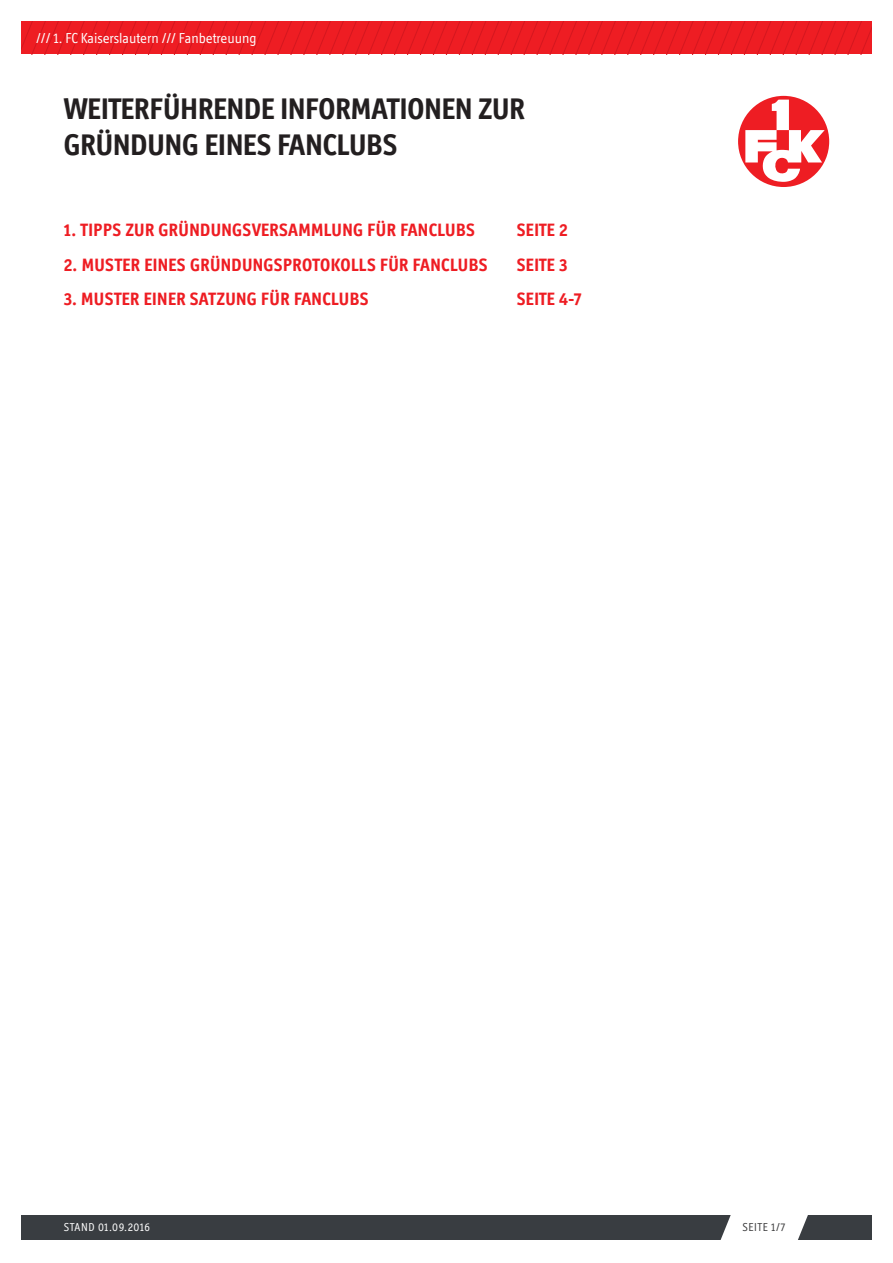
<style>
.page{position:relative;width:893px;height:1263px;background:#fff}
.page>*{position:absolute;margin:0;border:0;box-sizing:border-box;transform-origin:0 0}
.t1{font:700 30px/36px "Officina Display ITC";color:#231f20}
.t2{font:700 18px "Officina Display ITC";letter-spacing:.02em;color:#ee1d23}
.t3{font:14.4px "Officina Display ITC";color:#fff}
.t4{font:11.55px "Officina Display ITC";letter-spacing:.04em;color:#fff}
.t5{font:11.55px "Officina Display ITC";letter-spacing:.05em;color:#3e3e3f}
</style>
<div class="page">
<div style="left:21px;top:1215px;width:851px;height:25px;background:#393d41"></div>
<svg style="left:720px;top:1215px;width:88px;height:25px;background:#e6e7e7"></svg>
<svg style="left:21px;top:21px;width:851px;height:33px;background:#eb1c22"></svg>
<div style="left:738px;top:96px;width:91px;height:91px;background:#ee1d23;border-radius:50%"></div>
<svg style="left:745px;top:100px;width:80px;height:82px"></svg>
<p class="t3" style="left:36px;top:30px;width:222px">/// 1. FC Kaiserslautern /// Fanbetreuung</p>
<h1 class="t1" style="left:64px;top:91px;width:463px">WEITERFÜHRENDE INFORMATIONEN ZUR<br>GRÜNDUNG EINES FANCLUBS</h1>
<p class="t2" style="left:64px;top:220px;width:413px">1. TIPPS ZUR GRÜNDUNGSVERSAMMLUNG FÜR FANCLUBS</p>
<p class="t2" style="left:517px;top:220px;width:52px">SEITE 2</p>
<p class="t2" style="left:64px;top:254px;width:425px">2. MUSTER EINES GRÜNDUNGSPROTOKOLLS FÜR FANCLUBS</p>
<p class="t2" style="left:517px;top:254px;width:52px">SEITE 3</p>
<p class="t2" style="left:64px;top:289px;width:306px">3. MUSTER EINER SATZUNG FÜR FANCLUBS</p>
<p class="t2" style="left:517px;top:289px;width:66px">SEITE 4-7</p>
<p class="t4" style="left:64px;top:1220px;width:88px">STAND 01.09.2016</p>
<p class="t5" style="left:742px;top:1220px;width:44px">SEITE 1/7</p>
</div>
